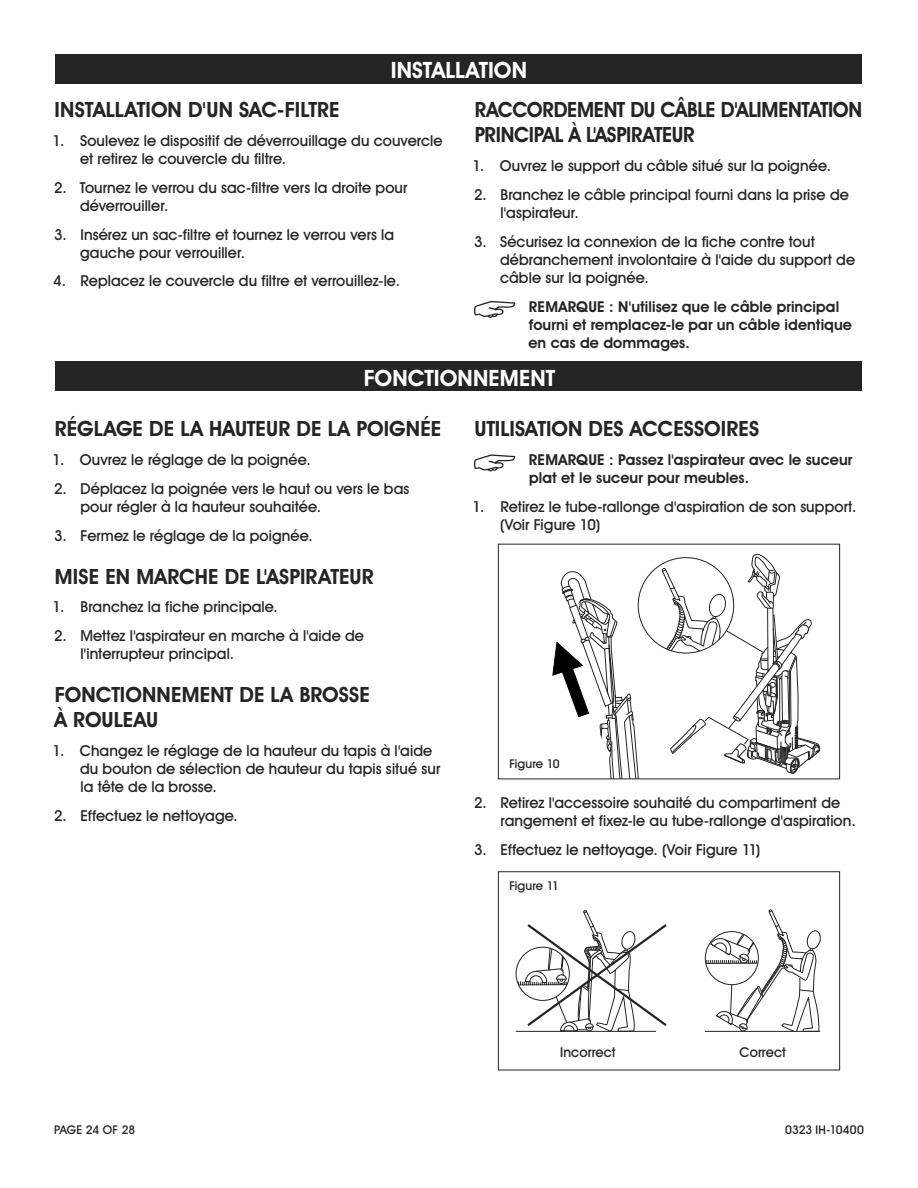
<style>
.page{position:relative;width:918px;height:1188px;background:#fff}
.page>*{position:absolute;margin:0;border:0;box-sizing:border-box;transform-origin:0 0}
.t1{font:700 22.5px "Uline Two Knine";letter-spacing:.005em;color:#fff}
.t2{font:700 21px/25.2px "Uline Two Knine";color:#252525}
.t3{font:700 21px/25.2px "Uline Two Knine";color:#252525;scale:.96 1}
.t4{font:15px/18px "Uline Two Knine";letter-spacing:.005em;color:#252525}
.t5{font:700 15px/18px "Uline Two Knine";letter-spacing:.005em;color:#252525}
.t6{font:13.5px "Uline Two Knine";color:#252525}
.t7{font:12px "Uline Two Knine";color:#252525}
</style>
<div class="page">
<svg style="left:474px;top:301px;width:41px;height:17px"></svg>
<div style="left:56px;top:54px;width:806px;height:29px;background:#252525"></div>
<div style="left:56px;top:362px;width:806px;height:29px;background:#252525"></div>
<svg style="left:552px;top:554px;width:268px;height:223px"></svg>
<div style="left:498px;top:544px;width:342px;height:235px;border:1px solid #252525"></div>
<svg style="left:705px;top:909px;width:116px;height:123px"></svg>
<hr style="left:705px;top:1031px;width:115px;height:1px;background:#242426">
<svg style="left:515px;top:910px;width:152px;height:122px"></svg>
<div style="left:498px;top:871px;width:342px;height:199px;border:1px solid #252525"></div>
<svg style="left:474px;top:454px;width:41px;height:17px"></svg>
<h1 class="t1" style="left:391px;top:56px;width:138px">INSTALLATION</h1>
<h2 class="t2" style="left:55px;top:97px;width:287px">INSTALLATION D'UN SAC-FILTRE</h2>
<p class="t4" style="left:80px;top:132px;width:364px;text-indent:-28px">1. Soulevez le dispositif de déverrouillage du couvercle et retirez le couvercle du filtre.</p>
<p class="t4" style="left:80px;top:178px;width:329px;text-indent:-26px">2. Tournez le verrou du sac-filtre vers la droite pour déverrouiller.</p>
<p class="t4" style="left:80px;top:225px;width:316px;text-indent:-26px">3. Insérez un sac-filtre et tournez le verrou vers la gauche pour verrouiller.</p>
<p class="t4" style="left:53px;top:272px;width:348px">4. Replacez le couvercle du filtre et verrouillez-le.</p>
<h2 class="t3" style="left:475px;top:97px;width:405px">RACCORDEMENT DU CÂBLE D'ALIMENTATION<br>PRINCIPAL À L'ASPIRATEUR</h2>
<p class="t4" style="left:473px;top:157px;width:360px">1. Ouvrez le support du câble situé sur la poignée.</p>
<p class="t4" style="left:501px;top:186px;width:350px;text-indent:-26px">2. Branchez le câble principal fourni dans la prise de l'aspirateur.</p>
<p class="t4" style="left:500px;top:232px;width:357px;text-indent:-26px">3. Sécurisez la connexion de la fiche contre tout débranchement involontaire à l'aide du support de câble sur la poignée.</p>
<p class="t5" style="left:528px;top:297px;width:325px">REMARQUE : N'utilisez que le câble principal fourni et remplacez-le par un câble identique en cas de dommages.</p>
<h1 class="t1" style="left:364px;top:364px;width:193px">FONCTIONNEMENT</h1>
<h2 class="t2" style="left:55px;top:416px;width:388px">RÉGLAGE DE LA HAUTEUR DE LA POIGNÉE</h2>
<p class="t4" style="left:53px;top:451px;width:260px">1. Ouvrez le réglage de la poignée.</p>
<p class="t4" style="left:81px;top:479px;width:330px;text-indent:-26px">2. Déplacez la poignée vers le haut ou vers le bas pour régler à la hauteur souhaitée.</p>
<p class="t4" style="left:54px;top:526px;width:260px">3. Fermez le réglage de la poignée.</p>
<h2 class="t2" style="left:55px;top:563px;width:321px">MISE EN MARCHE DE L'ASPIRATEUR</h2>
<p class="t4" style="left:53px;top:598px;width:227px">1. Branchez la fiche principale.</p>
<p class="t4" style="left:81px;top:627px;width:285px;text-indent:-26px">2. Mettez l'aspirateur en marche à l'aide de l'interrupteur principal.</p>
<h2 class="t2" style="left:55px;top:682px;width:317px">FONCTIONNEMENT DE LA BROSSE<br>À ROULEAU</h2>
<p class="t4" style="left:80px;top:741px;width:362px;text-indent:-27px">1. Changez le réglage de la hauteur du tapis à l'aide du bouton de sélection de hauteur du tapis situé sur la tête de la brosse.</p>
<p class="t4" style="left:54px;top:806px;width:185px">2. Effectuez le nettoyage.</p>
<h2 class="t2" style="left:474px;top:416px;width:286px">UTILISATION DES ACCESSOIRES</h2>
<p class="t5" style="left:529px;top:451px;width:325px">REMARQUE : Passez l'aspirateur avec le suceur plat et le suceur pour meubles.</p>
<p class="t4" style="left:500px;top:497px;width:358px;text-indent:-27px">1. Retirez le tube-rallonge d'aspiration de son support. (Voir Figure 10)</p>
<p class="t7" style="left:509px;top:756px;width:52px">Figure 10</p>
<p class="t4" style="left:500px;top:794px;width:357px;text-indent:-26px">2. Retirez l'accessoire souhaité du compartiment de rangement et fixez-le au tube-rallonge d'aspiration.</p>
<p class="t4" style="left:474px;top:840px;width:288px">3. Effectuez le nettoyage. (Voir Figure 11)</p>
<p class="t7" style="left:509px;top:879px;width:51px">Figure 11</p>
<p class="t6" style="left:560px;top:1044px;width:57px">Incorrect</p>
<p class="t6" style="left:740px;top:1044px;width:48px">Correct</p>
<p class="t7" style="left:54px;top:1122px;width:83px">PAGE 24 OF 28</p>
<p class="t7" style="left:785px;top:1122px;width:80px">0323 IH-10400</p>
</div>
